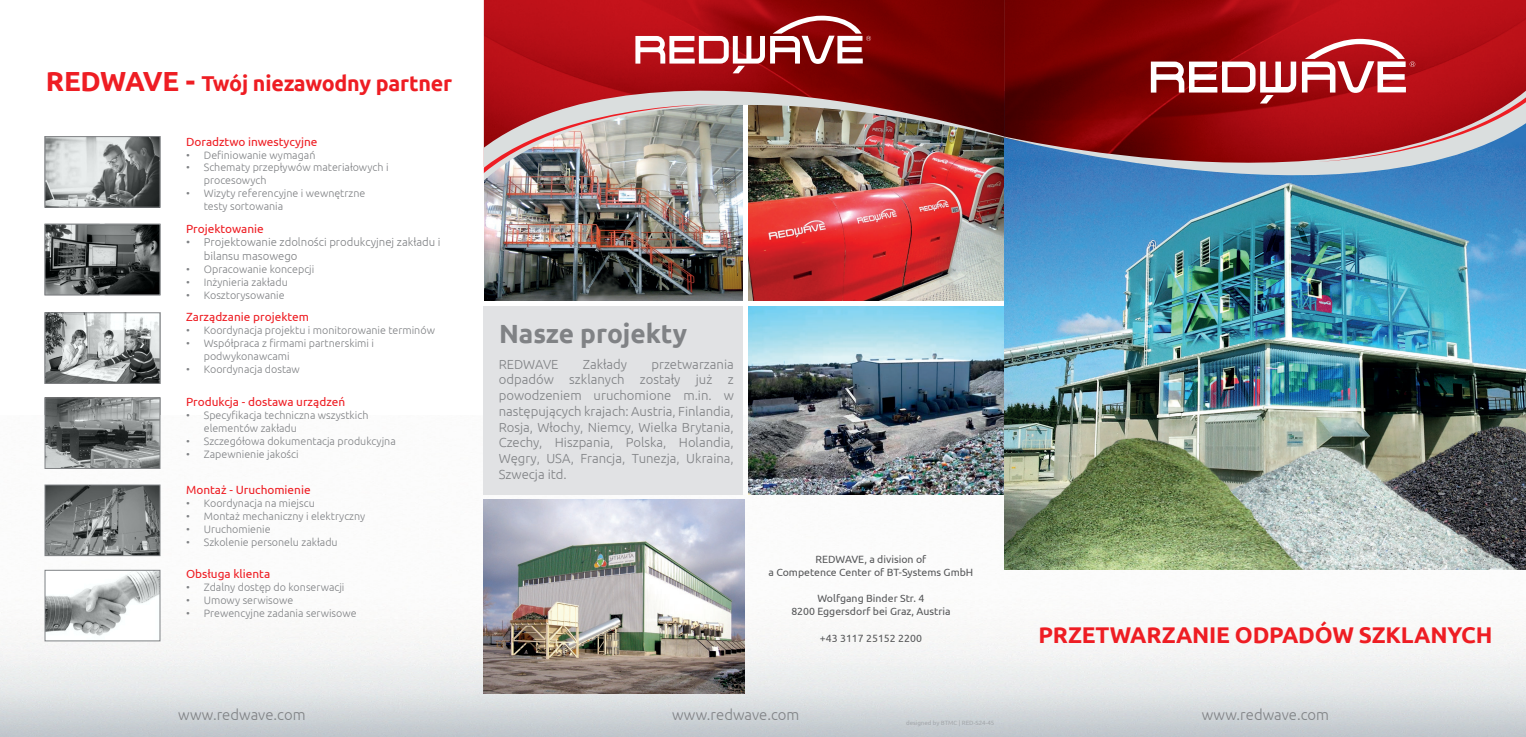
<style>
.page{position:relative;width:1526px;height:737px;background:#fff}
.page>*{position:absolute;margin:0;border:0;box-sizing:border-box;transform-origin:0 0}
.t1{font:700 26.25px "Ubuntu";color:#808285}
.t2{font:700 22.75px "Ubuntu";letter-spacing:-.01em;color:#ee1d23}
.t3{font:700 21.44px "Ubuntu";letter-spacing:-.01em;color:#ee1d23}
.t4{font:300 14.88px "Ubuntu";color:#808285}
.t5{font:300 13.12px/15.8px "Ubuntu";color:#808285;text-align:justify}
.t6{font:11.81px "Ubuntu";color:#ee1d23}
.t7{font:300 11.38px/13.7px "Ubuntu";color:#808285}
.t8{font:300 10.76px/12.9px "Ubuntu";color:#808285}
.t9{font:10.5px/13.1px "Ubuntu";color:#57585a;text-align:center}
.t10{font:6.12px "Ubuntu";color:#a3a7ab}
.s1{font-size:27.56px}
</style>
<div class="page">
<img style="left:0;top:415px;width:1525px;height:322px">
<img style="left:484px;top:243px;width:259px;height:58px">
<img style="left:484px;top:499px;width:260px;height:194px">
<img style="left:748px;top:243px;width:257px;height:58px">
<img style="left:748px;top:306px;width:257px;height:188px">
<img style="left:1005px;top:179px;width:520px;height:260px">
<div style="left:484px;top:306px;width:259px;height:188px;background:#e1e2e4"></div>
<svg style="left:45px;top:136px;width:115px;height:71px;background:#999d9d"></svg>
<svg style="left:45px;top:224px;width:115px;height:71px;background:#555959"></svg>
<svg style="left:45px;top:313px;width:115px;height:70px;background:#a0a4a4"></svg>
<svg style="left:45px;top:398px;width:115px;height:70px;background:#777b7b"></svg>
<svg style="left:45px;top:485px;width:115px;height:71px;background:#767a7a"></svg>
<svg style="left:45px;top:570px;width:115px;height:71px"></svg>
<img style="left:1348px;top:396px;width:177px;height:173px">
<img style="left:1320px;top:439px;width:203px;height:130px">
<img style="left:1005px;top:398px;width:315px;height:171px">
<img style="left:484px;top:0;width:1041px;height:83px">
<svg style="left:1005px;top:30px;width:145px;height:149px;background:#671b28"></svg>
<svg style="left:1150px;top:30px;width:375px;height:149px;background:#a53e48"></svg>
<svg style="left:635px;top:16px;width:236px;height:57px"></svg>
<img style="left:484px;top:83px;width:521px;height:160px">
<img style="left:484px;top:83px;width:255px;height:151px">
<h3 class="t3" style="left:46px;top:71px;width:408px"><span class="s1">REDWAVE -</span> Twój niezawodny partner</h3>
<p class="t6" style="left:186px;top:134px;width:133px">Doradztwo inwestycyjne</p>
<p class="t8" style="left:186px;top:148px;width:131px">• Definiowanie wymagań</p>
<p class="t8" style="left:204px;top:161px;width:186px;text-indent:-18px">• Schematy przepływów materiałowych i procesowych</p>
<p class="t8" style="left:204px;top:187px;width:163px;text-indent:-18px">• Wizyty referencyjne i wewnętrzne testy sortowania</p>
<p class="t6" style="left:186px;top:221px;width:79px">Projektowanie</p>
<p class="t7" style="left:204px;top:235px;width:238px;text-indent:-18px">• Projektowanie zdolności produkcyjnej zakładu i bilansu masowego</p>
<p class="t8" style="left:186px;top:262px;width:130px">• Opracowanie koncepcji</p>
<p class="t8" style="left:186px;top:275px;width:103px">• Inżynieria zakładu</p>
<p class="t8" style="left:186px;top:288px;width:100px">• Kosztorysowanie</p>
<p class="t6" style="left:186px;top:310px;width:124px">Zarządzanie projektem</p>
<p class="t8" style="left:186px;top:323px;width:250px">• Koordynacja projektu i monitorowanie terminów</p>
<p class="t8" style="left:204px;top:336px;width:172px;text-indent:-18px">• Współpraca z firmami partnerskimi i podwykonawcami</p>
<p class="t8" style="left:186px;top:362px;width:115px">• Koordynacja dostaw</p>
<p class="t6" style="left:186px;top:395px;width:161px">Produkcja - dostawa urządzeń</p>
<p class="t8" style="left:204px;top:408px;width:166px;text-indent:-18px">• Specyfikacja techniczna wszystkich elementów zakładu</p>
<p class="t8" style="left:186px;top:434px;width:211px">• Szczegółowa dokumentacja produkcyjna</p>
<p class="t8" style="left:186px;top:447px;width:114px">• Zapewnienie jakości</p>
<p class="t6" style="left:186px;top:483px;width:126px">Montaż - Uruchomienie</p>
<p class="t8" style="left:186px;top:496px;width:130px">• Koordynacja na miejscu</p>
<p class="t8" style="left:186px;top:509px;width:181px">• Montaż mechaniczny i elektryczny</p>
<p class="t8" style="left:186px;top:522px;width:86px">• Uruchomienie</p>
<p class="t8" style="left:186px;top:535px;width:153px">• Szkolenie personelu zakładu</p>
<p class="t6" style="left:186px;top:567px;width:86px">Obsługa klienta</p>
<p class="t8" style="left:186px;top:580px;width:160px">• Zdalny dostęp do konserwacji</p>
<p class="t8" style="left:186px;top:593px;width:109px">• Umowy serwisowe</p>
<p class="t8" style="left:186px;top:606px;width:172px">• Prewencyjne zadania serwisowe</p>
<h1 class="t1" style="left:499px;top:317px;width:190px">Nasze projekty</h1>
<p class="t5" style="left:499px;top:356px;width:61px">REDWAVE</p>
<p class="t5" style="left:583px;top:356px;width:46px">Zakłady</p>
<p class="t5" style="left:499px;top:356px;width:237px;text-indent:153px">przetwarzania odpadów szklanych zostały już z powodzeniem uruchomione m.in. w następujących krajach: Austria, Finlandia, Rosja, Włochy, Niemcy, Wielka Brytania, Czechy, Hiszpania, Polska, Holandia, Węgry, USA, Francja, Tunezja, Ukraina, Szwecja itd.</p>
<p class="t9" style="left:768px;top:552px;width:206px">REDWAVE, a division of<br>a Competence Center of BT-Systems GmbH</p>
<p class="t9" style="left:791px;top:591px;width:161px">Wolfgang Binder Str. 4<br>8200 Eggersdorf bei Graz, Austria</p>
<p class="t9" style="left:820px;top:631px;width:104px">+43 3117 25152 2200</p>
<h2 class="t2" style="left:1038px;top:621px;width:455px">PRZETWARZANIE ODPADÓW SZKLANYCH</h2>
<h3 class="t4" style="left:178px;top:705px;width:129px">www.redwave.com</h3>
<h3 class="t4" style="left:672px;top:706px;width:129px">www.redwave.com</h3>
<h3 class="t4" style="left:1201px;top:706px;width:129px">www.redwave.com</h3>
<p class="t10" style="left:906px;top:719px;width:90px">designed by BTMC | RED-S24-45</p>
</div>
